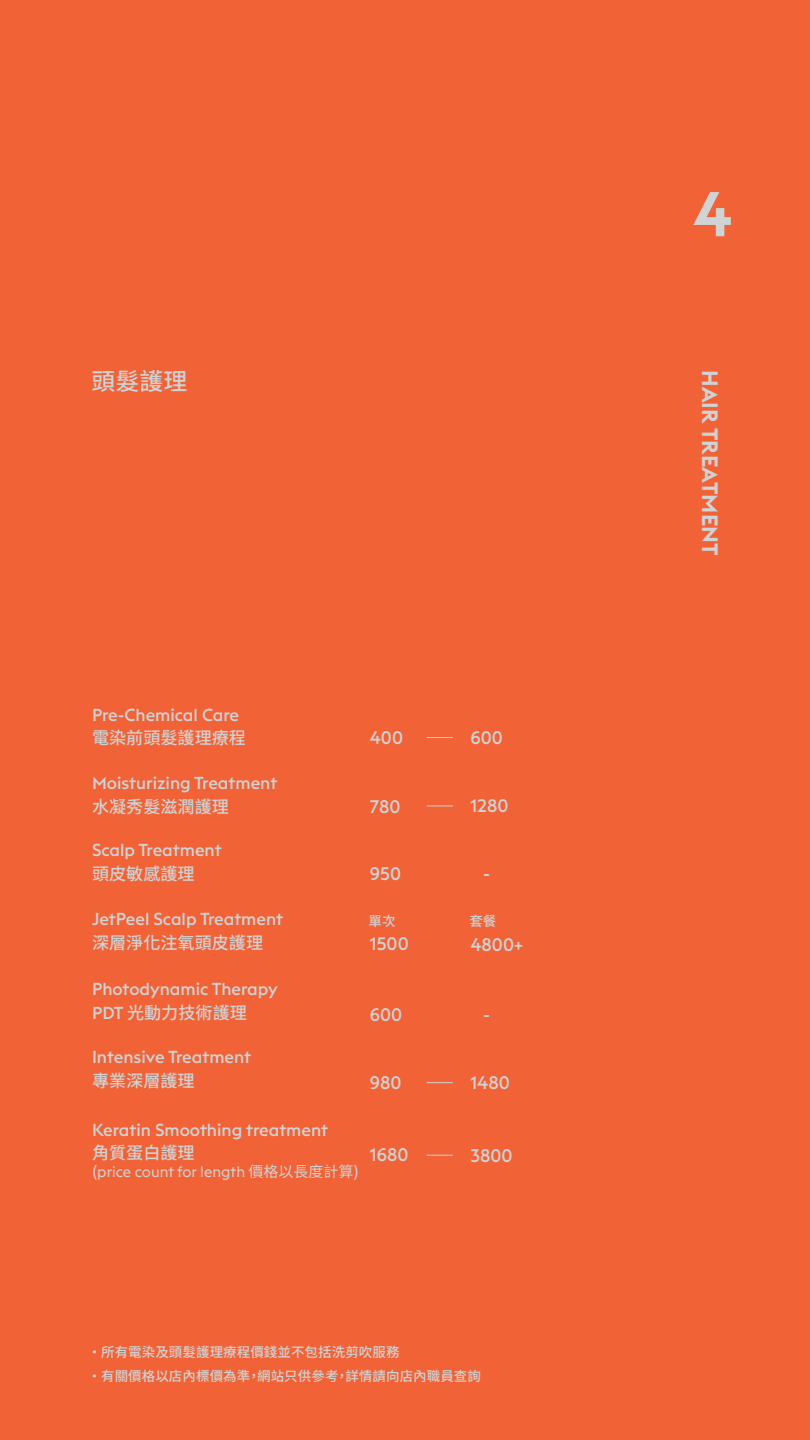
<style>
.page{position:relative;width:810px;height:1440px;background:#f16336}
.page>*{position:absolute;margin:0;border:0;box-sizing:border-box;transform-origin:0 0}
.t1{font:600 62.25px "Euclid Triangle";color:#d1d2d4}
.t2{font:500 23.85px "Noto Sans TC";color:#d1d2d4}
.t3{font:600 21.98px "Euclid Triangle";letter-spacing:.01em;color:#d1d2d4}
.t4{font:500 17.92px "Euclid Triangle";letter-spacing:.005em;color:#d1d2d4}
.t5{font:500 17.1px "Euclid Triangle";color:#d1d2d4}
.t6{font:500 17.1px "Noto Sans TC";color:#d1d2d4}
.t7{font:15px "Euclid Triangle";color:#d1d2d4}
.t8{font:500 13.5px "Noto Sans TC";letter-spacing:.005em;color:#d1d2d4}
.s1{font-family:"Euclid Triangle"}
.s2{font-family:"Noto Sans TC";font-weight:500}
.s3{font-family:"Noto Sans TC"}
</style>
<div class="page">
<svg style="left:427px;top:1082px;width:26px;height:1px"></svg>
<svg style="left:427px;top:1155px;width:26px;height:1px"></svg>
<svg style="left:427px;top:806px;width:26px;height:1px"></svg>
<svg style="left:427px;top:737px;width:26px;height:1px"></svg>
<h2 class="t2" style="left:92px;top:368px;width:97px">頭髮護理</h2>
<p class="t5" style="left:92px;top:704px;width:149px">Pre-Chemical Care</p>
<p class="t6" style="left:92px;top:728px;width:156px">電染前頭髮護理療程</p>
<p class="t5" style="left:92px;top:772px;width:187px">Moisturizing Treatment</p>
<p class="t6" style="left:92px;top:797px;width:138px">水凝秀髮滋潤護理</p>
<p class="t5" style="left:92px;top:839px;width:131px">Scalp Treatment</p>
<p class="t6" style="left:92px;top:864px;width:104px">頭皮敏感護理</p>
<p class="t4" style="left:370px;top:726px;width:35px">400</p>
<p class="t4" style="left:370px;top:795px;width:32px">780</p>
<p class="t4" style="left:370px;top:862px;width:33px">950</p>
<p class="t4" style="left:470px;top:726px;width:34px">600</p>
<p class="t4" style="left:470px;top:795px;width:40px">1280</p>
<p class="t4" style="left:483px;top:862px;width:9px">-</p>
<p class="t5" style="left:92px;top:908px;width:193px">JetPeel Scalp Treatment</p>
<p class="t8" style="left:369px;top:914px;width:28px">單次</p>
<p class="t8" style="left:469px;top:914px;width:28px">套餐</p>
<p class="t4" style="left:370px;top:933px;width:40px">1500</p>
<p class="t4" style="left:470px;top:933px;width:54px">4800+</p>
<p class="t6" style="left:92px;top:933px;width:173px">深層淨化注氧頭皮護理</p>
<p class="t5" style="left:92px;top:978px;width:187px">Photodynamic Therapy</p>
<p class="t6" style="left:92px;top:1003px;width:156px"><span class="s1">PDT</span> 光動力技術護理</p>
<p class="t5" style="left:92px;top:1046px;width:161px">Intensive Treatment</p>
<p class="t6" style="left:92px;top:1071px;width:104px">專業深層護理</p>
<p class="t4" style="left:370px;top:1003px;width:34px">600</p>
<p class="t4" style="left:483px;top:1003px;width:9px">-</p>
<p class="t4" style="left:370px;top:1071px;width:33px">980</p>
<p class="t4" style="left:470px;top:1071px;width:41px">1480</p>
<p class="t5" style="left:92px;top:1119px;width:238px">Keratin Smoothing treatment</p>
<p class="t6" style="left:92px;top:1144px;width:104px">角質蛋白護理</p>
<p class="t7" style="left:92px;top:1163px;width:268px"><span class="s2">(</span>price count for length <span class="s3">價格以長度計算</span><span class="s2">)</span></p>
<p class="t4" style="left:370px;top:1143px;width:40px">1680</p>
<p class="t4" style="left:470px;top:1144px;width:44px">3800</p>
<p class="t8" style="left:88px;top:1345px;width:313px">· 所有電染及頭髮護理療程價錢並不包括洗剪吹服務</p>
<p class="t8" style="left:88px;top:1368px;width:395px">· 有關價格以店內標價為準，網站只供參考，詳情請向店內職員查詢</p>
<h1 class="t1" style="left:693px;top:174px;width:40px">4</h1>
<p class="t3" style="left:724px;top:370px;width:188px;rotate:90deg">HAIR TREATMENT</p>
</div>
